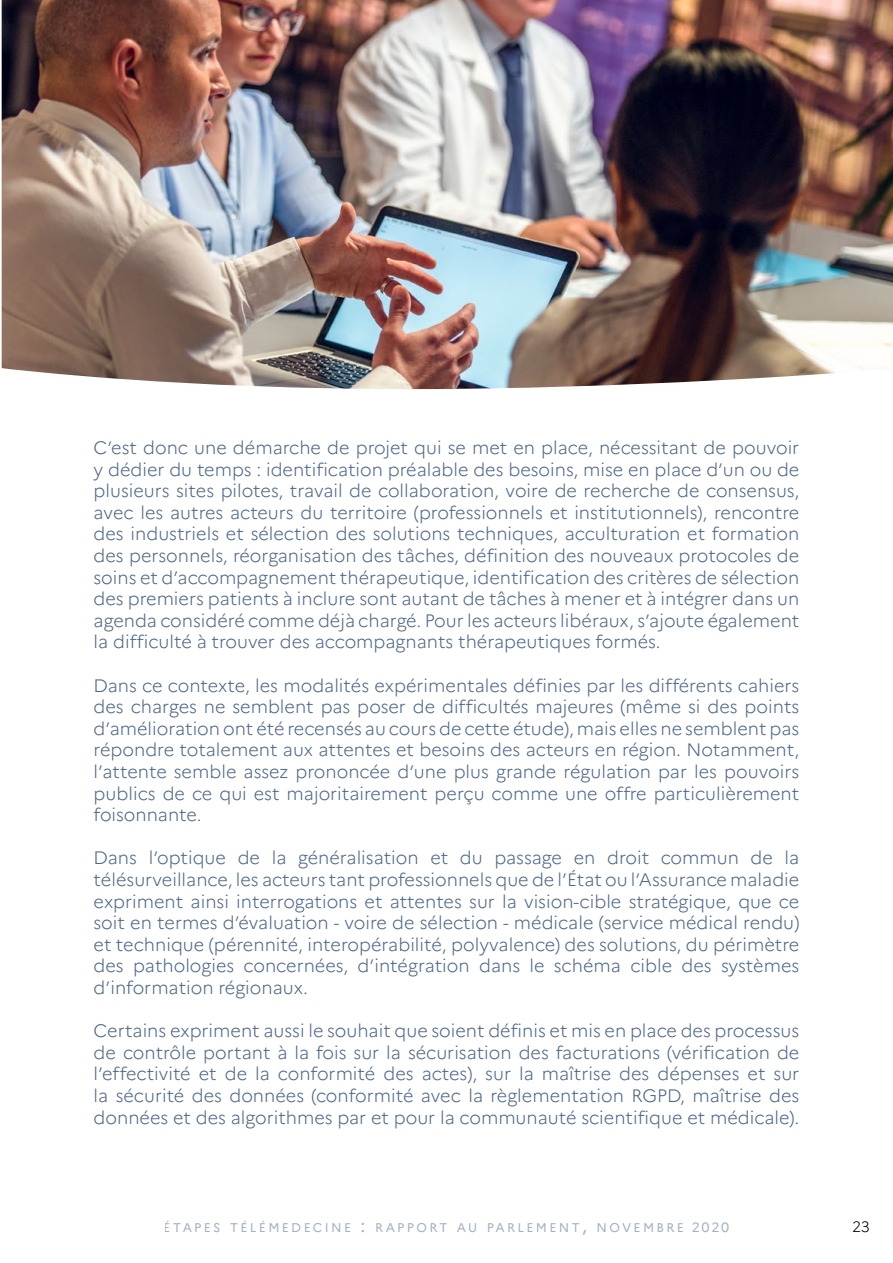
<style>
.page{position:relative;width:893px;height:1263px;background:#fff}
.page>*{position:absolute;margin:0;border:0;box-sizing:border-box;transform-origin:0 0}
.t1{font:300 18px/21.6px "Marianne";color:#4d678a;text-align:justify}
.t2{font:300 15px "Marianne";color:#000}
.t3{font:12.6px "Marianne";letter-spacing:.185em;color:#4d698b}
.s1{font-size:18px}
.s2{font-size:13.5px}
</style>
<div class="page">
<img style="left:2px;top:0;width:891px;height:389px">
<p class="t1" style="left:94px;top:437px;width:707px">C’est donc une démarche de projet qui se met en place, nécessitant de pouvoir y dédier du temps : identification préalable des besoins, mise en place d’un ou de plusieurs sites pilotes, travail de collaboration, voire de recherche de consensus, avec les autres acteurs du territoire (professionnels et institutionnels), rencontre des industriels et sélection des solutions techniques, acculturation et formation des personnels, réorganisation des tâches, définition des nouveaux protocoles de soins et d’accompagnement thérapeutique, identification des critères de sélection des premiers patients à inclure sont autant de tâches à mener et à intégrer dans un agenda considéré comme déjà chargé. Pour les acteurs libéraux, s’ajoute également la difficulté à trouver des accompagnants thérapeutiques formés.</p>
<p class="t1" style="left:94px;top:674px;width:707px">Dans ce contexte, les modalités expérimentales définies par les différents cahiers des charges ne semblent pas poser de difficultés majeures (même si des points d’amélioration ont été recensés au cours de cette étude), mais elles ne semblent pas répondre totalement aux attentes et besoins des acteurs en région. Notamment, l’attente semble assez prononcée d’une plus grande régulation par les pouvoirs publics de ce qui est majoritairement perçu comme une offre particulièrement foisonnante.</p>
<p class="t1" style="left:94px;top:847px;width:707px">Dans l’optique de la généralisation et du passage en droit commun de la télésurveillance, les acteurs tant professionnels que de l’État ou l’Assurance maladie expriment ainsi interrogations et attentes sur la vision-cible stratégique, que ce soit en termes d’évaluation - voire de sélection - médicale (service médical rendu) et technique (pérennité, interopérabilité, polyvalence) des solutions, du périmètre des pathologies concernées, d’intégration dans le schéma cible des systèmes d’information régionaux.</p>
<p class="t1" style="left:94px;top:1020px;width:707px">Certains expriment aussi le souhait que soient définis et mis en place des processus de contrôle portant à la fois sur la sécurisation des facturations (vérification de l’effectivité et de la conformité des actes), sur la maîtrise des dépenses et sur la sécurité des données (conformité avec la règlementation RGPD, maîtrise des données et des algorithmes par et pour la communauté scientifique et médicale).</p>
<p class="t3" style="left:164px;top:1220px;width:567px">ÉTAPES TÉLÉMEDECINE <span class="s1">:</span> RAPPORT AU PARLEMENT<span class="s1">,</span> NOVEMBRE <span class="s2">2020</span></p>
<p class="t2" style="left:852px;top:1217px;width:19px">23</p>
</div>
